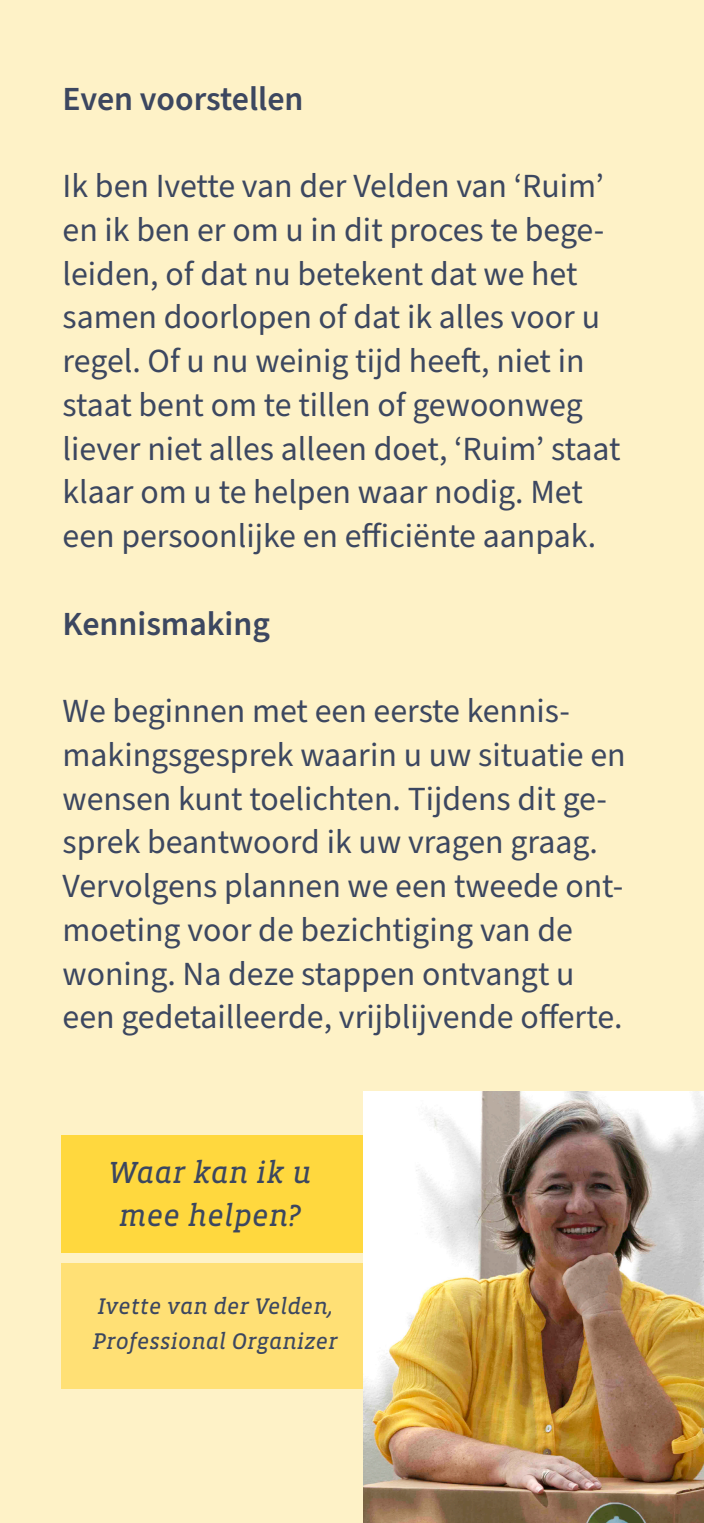
<style>
.page{position:relative;width:704px;height:1523px;background:#fff}
.page>*{position:absolute;margin:0;border:0;box-sizing:border-box;transform-origin:0 0}
.t1{font:33.75px/43.8px "Source Sans Pro";color:#3c4760}
.t2{font:600 33.75px "Source Sans Pro";color:#3c4760}
.t3{font:italic 31.25px/43.8px "Vista Slab OTCE";color:#3c4760;text-align:center}
.t4{font:italic 23.12px/35.1px "Vista Slab OTCE";color:#3c4760}
</style>
<div class="page">
<div style="left:0;top:0;width:703px;height:1522px;background:#fef2c7"></div>
<div style="left:61px;top:1262px;width:388px;height:126px;background:#ffe075"></div>
<div style="left:61px;top:1135px;width:388px;height:117px;background:#ffd83e"></div>
<img style="left:363px;top:1091px;width:340px;height:431px">
<p class="t2" style="left:62px;top:76px;width:242px">Even voorstellen</p>
<p class="t1" style="left:62px;top:165px;width:559px">Ik ben Ivette van der Velden van ‘Ruim’ en ik ben er om u in dit proces te bege&shy;leiden, of dat nu betekent dat we het samen doorlopen of dat ik alles voor u regel. Of u nu weinig tijd heeft, niet in staat bent om te tillen of gewoonweg liever niet alles alleen doet, ‘Ruim’ staat klaar om u te helpen waar nodig. Met een persoonlijke en efficiënte aanpak.</p>
<p class="t2" style="left:62px;top:601px;width:209px">Kennismaking</p>
<p class="t1" style="left:62px;top:690px;width:564px">We beginnen met een eerste kennis&shy;makingsgesprek waarin u uw situatie en wensen kunt toelichten. Tijdens dit ge&shy;sprek beantwoord ik uw vragen graag.<br>Vervolgens plannen we een tweede ont&shy;moeting voor de bezichtiging van de woning. Na deze stappen ontvangt u een gedetailleerde, vrijblijvende offerte.</p>
<p class="t3" style="left:108px;top:1150px;width:204px">Waar kan ik u mee helpen?</p>
<p class="t4" style="left:93px;top:1288px;width:246px">Ivette van der Velden,<br>Professional Organizer</p>
</div>
